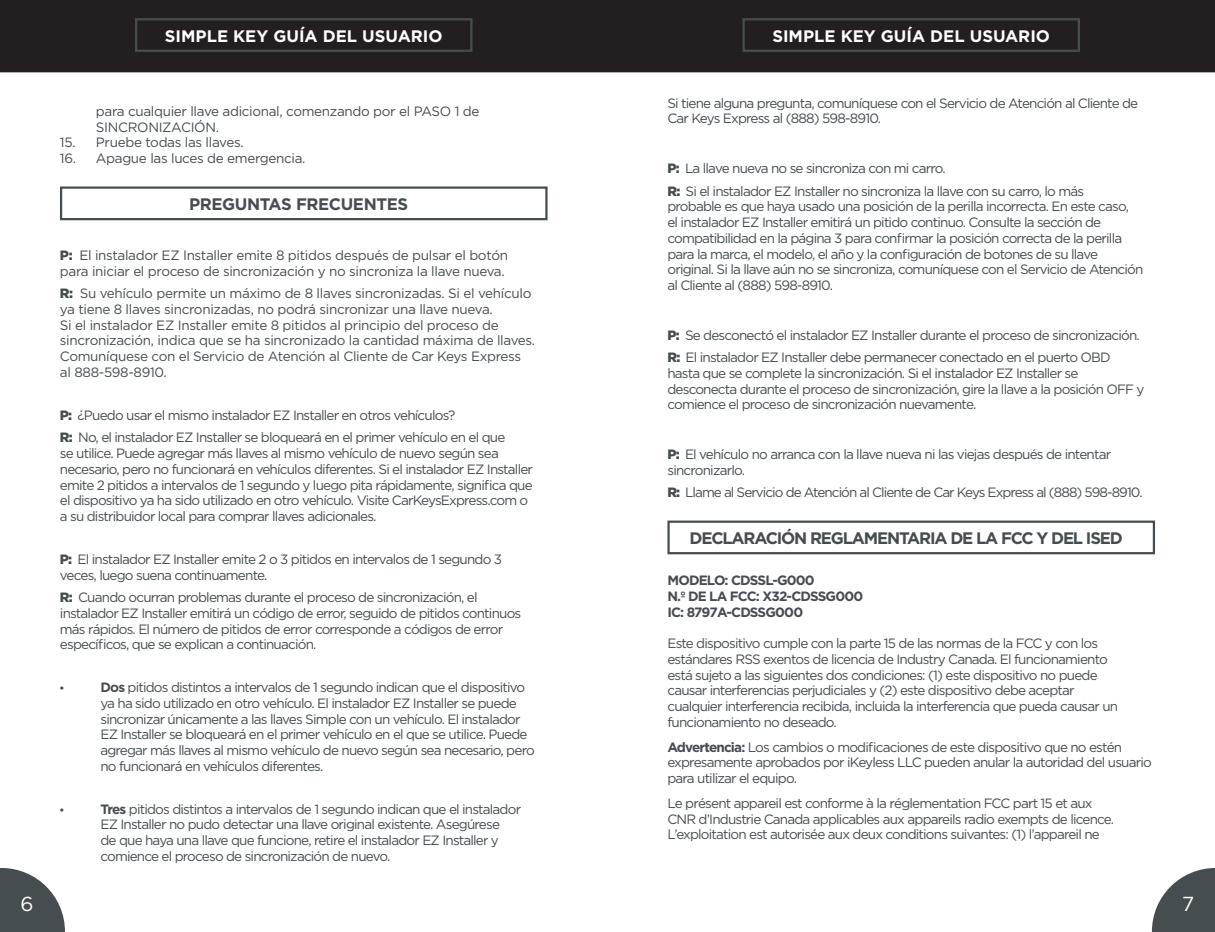
<style>
.page{position:relative;width:1215px;height:932px;background:#fff}
.page>*{position:absolute;margin:0;border:0;box-sizing:border-box;transform-origin:0 0}
.t1{font:20.25px "Gotham";color:#fff}
.t2{font:700 16.65px "Gotham";color:#fff}
.Boxed_Note_With_Rule{font:700 16.65px "Gotham";letter-spacing:-.07em;color:#464d50}
.Boxed_Note_With_Rule-2{font:700 16.65px "Gotham";letter-spacing:-.025em;color:#464d50}
.t3{font:15.08px "Myriad Pro";color:#464d50}
.Boxed_Note_With_Rule-3{font:13.5px/15.8px "Gotham";letter-spacing:-.06em;color:#464d50}
.Body_W__ParaSpace{font:13.5px/15.8px "Gotham";letter-spacing:-.06em;color:#464d50}
.Boxed_Note_With_Rule-4{font:13.5px/15.8px "Gotham";letter-spacing:-.025em;color:#464d50}
.Body_No_ParaSpace{font:700 13.5px "Gotham";letter-spacing:-.06em;color:#464d50}
.s1{font-weight:900}
.s2{font-weight:700}
</style>
<div class="page">
<svg style="left:0;top:868px;width:65px;height:64px"></svg>
<svg style="left:1152px;top:868px;width:63px;height:64px"></svg>
<div style="left:0;top:0;width:1215px;height:72px;background:#231f20"></div>
<div style="left:135px;top:18px;width:337px;height:34px;border:2px solid #464d50"></div>
<div style="left:742px;top:18px;width:338px;height:34px;border:2px solid #464d50"></div>
<div style="left:60px;top:186px;width:488px;height:34px;border:2px solid #464d50"></div>
<div style="left:667px;top:520px;width:488px;height:34px;border:2px solid #464d50"></div>
<p class="t2" style="left:165px;top:27px;width:279px">SIMPLE KEY GUÍA DEL USUARIO</p>
<p class="t2" style="left:772px;top:27px;width:279px">SIMPLE KEY GUÍA DEL USUARIO</p>
<p class="t2" style="left:804px;top:27px;width:217px">SIMPLE KEY USER GUIDE</p>
<p class="Boxed_Note_With_Rule-4" style="left:96px;top:103px;width:385px">para cualquier llave adicional, comenzando por el PASO 1 de<br>SINCRONIZACIÓN.</p>
<p class="Boxed_Note_With_Rule-4" style="left:60px;top:134px;width:185px">15. Pruebe todas las llaves.</p>
<p class="Boxed_Note_With_Rule-4" style="left:60px;top:150px;width:247px">16. Apague las luces de emergencia.</p>
<p class="Boxed_Note_With_Rule-2" style="left:189px;top:195px;width:221px">PREGUNTAS FRECUENTES</p>
<p class="Boxed_Note_With_Rule-4" style="left:60px;top:247px;width:450px"><span class="s1">P:</span> El instalador EZ Installer emite 8 pitidos después de pulsar el botón para iniciar el proceso de sincronización y no sincroniza la llave nueva.</p>
<p class="Boxed_Note_With_Rule-4" style="left:60px;top:285px;width:477px"><span class="s1">R:</span> Su vehículo permite un máximo de 8 llaves sincronizadas. Si el vehículo ya tiene 8 llaves sincronizadas, no podrá sincronizar una llave nueva.<br>Si el instalador EZ Installer emite 8 pitidos al principio del proceso de sincronización, indica que se ha sincronizado la cantidad máxima de llaves.<br>Comuníquese con el Servicio de Atención al Cliente de Car Keys Express al 888‑598‑8910.</p>
<p class="Boxed_Note_With_Rule-3" style="left:60px;top:403px;width:447px;line-height:22.5px"><span class="s1">P:</span> ¿Puedo usar el mismo instalador EZ Installer en otros vehículos?<br><span class="s1">R:</span> No, el instalador EZ Installer se bloqueará en el primer vehículo en el que</p>
<p class="Boxed_Note_With_Rule-3" style="left:60px;top:445px;width:475px">se utilice. Puede agregar más llaves al mismo vehículo de nuevo según sea necesario, pero no funcionará en vehículos diferentes. Si el instalador EZ Installer emite 2 pitidos a intervalos de 1 segundo y luego pita rápidamente, significa que el dispositivo ya ha sido utilizado en otro vehículo. Visite CarKeysExpress.com o a su distribuidor local para comprar llaves adicionales.</p>
<p class="Boxed_Note_With_Rule-3" style="left:60px;top:551px;width:444px"><span class="s1">P:</span> El instalador EZ Installer emite 2 o 3 pitidos en intervalos de 1 segundo 3 veces, luego suena continuamente.</p>
<p class="Boxed_Note_With_Rule-3" style="left:60px;top:589px;width:463px"><span class="s1">R:</span> Cuando ocurran problemas durante el proceso de sincronización, el instalador EZ Installer emitirá un código de error, seguido de pitidos continuos más rápidos. El número de pitidos de error corresponde a códigos de error específicos, que se explican a continuación.</p>
<p class="t3" style="left:60px;top:677px;width:6px">•</p>
<p class="Boxed_Note_With_Rule-3" style="left:100px;top:679px;width:436px"><span class="s2">Dos</span> pitidos distintos a intervalos de 1 segundo indican que el dispositivo ya ha sido utilizado en otro vehículo. El instalador EZ Installer se puede sincronizar únicamente a las llaves Simple con un vehículo. El instalador EZ Installer se bloqueará en el primer vehículo en el que se utilice. Puede agregar más llaves al mismo vehículo de nuevo según sea necesario, pero no funcionará en vehículos diferentes.</p>
<p class="t3" style="left:60px;top:799px;width:6px">•</p>
<p class="Boxed_Note_With_Rule-3" style="left:100px;top:800px;width:422px"><span class="s2">Tres</span> pitidos distintos a intervalos de 1 segundo indican que el instalador EZ Installer no pudo detectar una llave original existente. Asegúrese<br>de que haya una llave que funcione, retire el instalador EZ Installer y comience el proceso de sincronización de nuevo.</p>
<p class="Boxed_Note_With_Rule-3" style="left:667px;top:95px;width:472px">Si tiene alguna pregunta, comuníquese con el Servicio de Atención al Cliente de<br>Car Keys Express al (888) 598‑8910.</p>
<p class="Boxed_Note_With_Rule-3" style="left:667px;top:157px;width:418px;line-height:22.5px"><span class="s1">P:</span> La llave nueva no se sincroniza con mi carro.<br><span class="s1">R:</span> Si el instalador EZ Installer no sincroniza la llave con su carro, lo más</p>
<p class="Boxed_Note_With_Rule-3" style="left:667px;top:198px;width:478px">probable es que haya usado una posición de la perilla incorrecta. En este caso,<br>el instalador EZ Installer emitirá un pitido continuo. Consulte la sección de compatibilidad en la página 3 para confirmar la posición correcta de la perilla para la marca, el modelo, el año y la configuración de botones de su llave original. Si la llave aún no se sincroniza, comuníquese con el Servicio de Atención al Cliente al (888) 598-8910.</p>
<p class="Boxed_Note_With_Rule-3" style="left:667px;top:323px;width:474px;line-height:22.5px"><span class="s1">P:</span> Se desconectó el instalador EZ Installer durante el proceso de sincronización.<br><span class="s1">R:</span> El instalador EZ Installer debe permanecer conectado en el puerto OBD</p>
<p class="Boxed_Note_With_Rule-3" style="left:667px;top:365px;width:479px">hasta que se complete la sincronización. Si el instalador EZ Installer se desconecta durante el proceso de sincronización, gire la llave a la posición OFF y comience el proceso de sincronización nuevamente.</p>
<p class="Boxed_Note_With_Rule-3" style="left:667px;top:446px;width:445px"><span class="s1">P:</span> El vehículo no arranca con la llave nueva ni las viejas después de intentar sincronizarlo.</p>
<p class="Boxed_Note_With_Rule-3" style="left:667px;top:484px;width:477px"><span class="s1">R:</span> Llame al Servicio de Atención al Cliente de Car Keys Express al (888) 598‑8910.</p>
<p class="Boxed_Note_With_Rule" style="left:689px;top:529px;width:435px">DECLARACIÓN REGLAMENTARIA DE LA FCC Y DEL ISED</p>
<p class="Body_No_ParaSpace" style="left:667px;top:572px;width:149px">MODELO: CDSSL-G000</p>
<p class="Body_No_ParaSpace" style="left:667px;top:588px;width:197px">N.º DE LA FCC: X32-CDSSG000</p>
<p class="Body_No_ParaSpace" style="left:667px;top:604px;width:137px">IC: 8797A-CDSSG000</p>
<p class="Body_W__ParaSpace" style="left:667px;top:635px;width:452px">Este dispositivo cumple con la parte 15 de las normas de la FCC y con los estándares RSS exentos de licencia de Industry Canada. El funcionamiento está sujeto a las siguientes dos condiciones: (1) este dispositivo no puede causar interferencias perjudiciales y (2) este dispositivo debe aceptar cualquier interferencia recibida, incluida la interferencia que pueda causar un funcionamiento no deseado.</p>
<p class="Body_W__ParaSpace" style="left:667px;top:738px;width:486px"><span class="s2">Advertencia:</span> Los cambios o modificaciones de este dispositivo que no estén expresamente aprobados por iKeyless LLC pueden anular la autoridad del usuario para utilizar el equipo.</p>
<p class="Body_W__ParaSpace" style="left:667px;top:795px;width:448px">Le présent appareil est conforme à la réglementation FCC part 15 et aux<br>CNR d’Industrie Canada applicables aux appareils radio exempts de licence.<br>L’exploitation est autorisée aux deux conditions suivantes: (1) l’appareil ne</p>
<h1 class="t1" style="left:20px;top:892px;width:15px">6</h1>
<h1 class="t1" style="left:1182px;top:892px;width:14px">7</h1>
</div>
